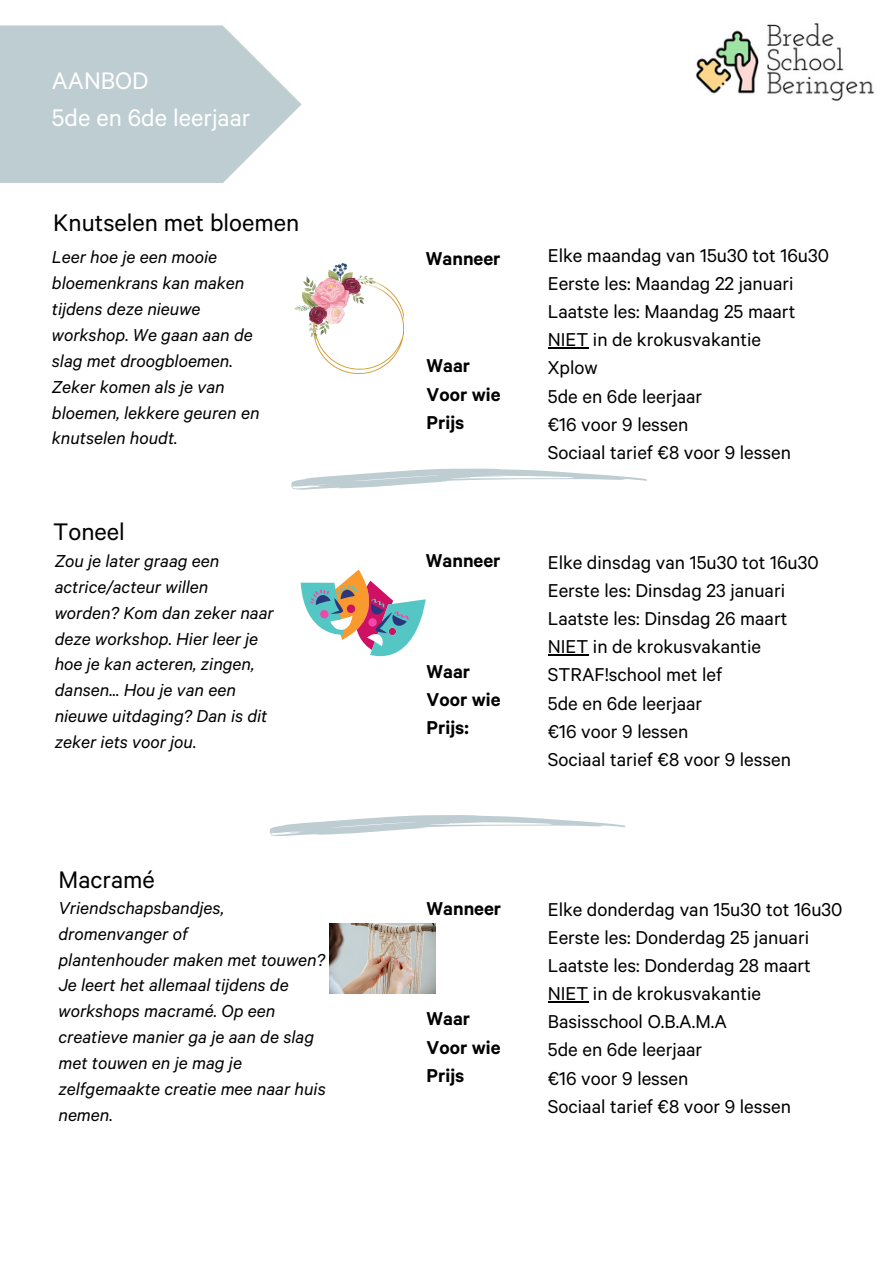
<style>
.page{position:relative;width:893px;height:1264px;background:#fff}
.page>*{position:absolute;margin:0;border:0;box-sizing:border-box;transform-origin:0 0}
.t1{font:27px "Calibre";color:#000}
.t2{font:27px "Calibre";color:#fff}
.t3{font:21px/28.2px "Calibre";color:#000}
.t4{font:600 21px/28.2px "Calibre";color:#000}
.t5{font:italic 19.5px/25.8px "Calibre";color:#000}
</style>
<div class="page">
<div style="left:0;top:25px;width:301px;height:158px;background:#becdd2"></div>
<svg style="left:291px;top:468px;width:356px;height:22px"></svg>
<svg style="left:269px;top:815px;width:357px;height:21px"></svg>
<img style="left:696px;top:23px;width:178px;height:78px">
<img style="left:329px;top:923px;width:106px;height:70px">
<img style="left:294px;top:263px;width:109px;height:110px">
<svg style="left:300px;top:569px;width:125px;height:87px"></svg>
<hr style="left:548px;top:654px;width:40px;height:1px;background:#000">
<hr style="left:548px;top:347px;width:40px;height:1px;background:#000">
<hr style="left:548px;top:1001px;width:40px;height:1px;background:#000">
<p class="t2" style="left:52px;top:72px;width:98px">AANBOD</p>
<p class="t2" style="left:52px;top:108px;width:200px">5de en 6de leerjaar</p>
<p class="t1" style="left:53px;top:213px;width:247px">Knutselen met bloemen</p>
<p class="t5" style="left:52px;top:247px;width:209px">Leer hoe je een mooie bloemenkrans kan maken tijdens deze nieuwe workshop. We gaan aan de slag met droogbloemen.<br>Zeker komen als je van bloemen, lekkere geuren en knutselen houdt.</p>
<p class="t1" style="left:53px;top:522px;width:73px">Toneel</p>
<p class="t5" style="left:55px;top:551px;width:221px">Zou je later graag een actrice/acteur willen worden? Kom dan zeker naar deze workshop. Hier leer je hoe je kan acteren, zingen, dansen... Hou je van een nieuwe uitdaging? Dan is dit zeker iets voor jou.</p>
<p class="t1" style="left:58px;top:870px;width:98px">Macramé</p>
<p class="t5" style="left:58px;top:897px;width:167px">Vriendschapsbandjes, dromenvanger of</p>
<p class="t5" style="left:58px;top:949px;width:269px">plantenhouder maken met touwen?<br>Je leert het allemaal tijdens de workshops macramé. Op een creatieve manier ga je aan de slag met touwen en je mag je zelfgemaakte creatie mee naar huis nemen.</p>
<p class="t4" style="left:426px;top:248px;width:76px">Wanneer</p>
<p class="t4" style="left:426px;top:355px;width:45px">Waar</p>
<p class="t4" style="left:426px;top:383px;width:75px">Voor wie</p>
<p class="t4" style="left:426px;top:411px;width:39px">Prijs</p>
<p class="t3" style="left:548px;top:244px;width:283px">Elke maandag van 15u30 tot 16u30<br>Eerste les: Maandag 22 januari<br>Laatste les: Maandag 25 maart</p>
<p class="t3" style="left:548px;top:329px;width:215px">NIET in de krokusvakantie</p>
<p class="t3" style="left:548px;top:357px;width:51px">Xplow</p>
<p class="t3" style="left:548px;top:385px;width:156px">5de en 6de leerjaar</p>
<p class="t3" style="left:548px;top:413px;width:142px">€16 voor 9 lessen</p>
<p class="t3" style="left:548px;top:441px;width:245px">Sociaal tarief €8 voor 9 lessen</p>
<p class="t4" style="left:426px;top:550px;width:76px">Wanneer</p>
<p class="t3" style="left:548px;top:551px;width:272px">Elke dinsdag van 15u30 tot 16u30<br>Eerste les: Dinsdag 23 januari</p>
<p class="t3" style="left:548px;top:608px;width:241px">Laatste les: Dinsdag 26 maart</p>
<p class="t3" style="left:548px;top:636px;width:215px">NIET in de krokusvakantie</p>
<p class="t3" style="left:548px;top:664px;width:176px">STRAF!school met lef</p>
<p class="t3" style="left:548px;top:692px;width:156px">5de en 6de leerjaar</p>
<p class="t3" style="left:548px;top:720px;width:142px">€16 voor 9 lessen</p>
<p class="t3" style="left:548px;top:748px;width:245px">Sociaal tarief €8 voor 9 lessen</p>
<p class="t4" style="left:426px;top:660px;width:45px">Waar</p>
<p class="t4" style="left:426px;top:689px;width:75px">Voor wie</p>
<p class="t4" style="left:426px;top:717px;width:44px">Prijs:</p>
<p class="t4" style="left:426px;top:897px;width:76px">Wanneer</p>
<p class="t4" style="left:426px;top:1008px;width:45px">Waar</p>
<p class="t4" style="left:426px;top:1036px;width:75px">Voor wie<br>Prijs</p>
<p class="t3" style="left:548px;top:898px;width:296px">Elke donderdag van 15u30 tot 16u30<br>Eerste les: Donderdag 25 januari<br>Laatste les: Donderdag 28 maart</p>
<p class="t3" style="left:548px;top:982px;width:215px">NIET in de krokusvakantie</p>
<p class="t3" style="left:548px;top:1010px;width:180px">Basisschool O.B.A.M.A</p>
<p class="t3" style="left:548px;top:1039px;width:156px">5de en 6de leerjaar</p>
<p class="t3" style="left:548px;top:1067px;width:142px">€16 voor 9 lessen</p>
<p class="t3" style="left:548px;top:1095px;width:245px">Sociaal tarief €8 voor 9 lessen</p>
</div>
